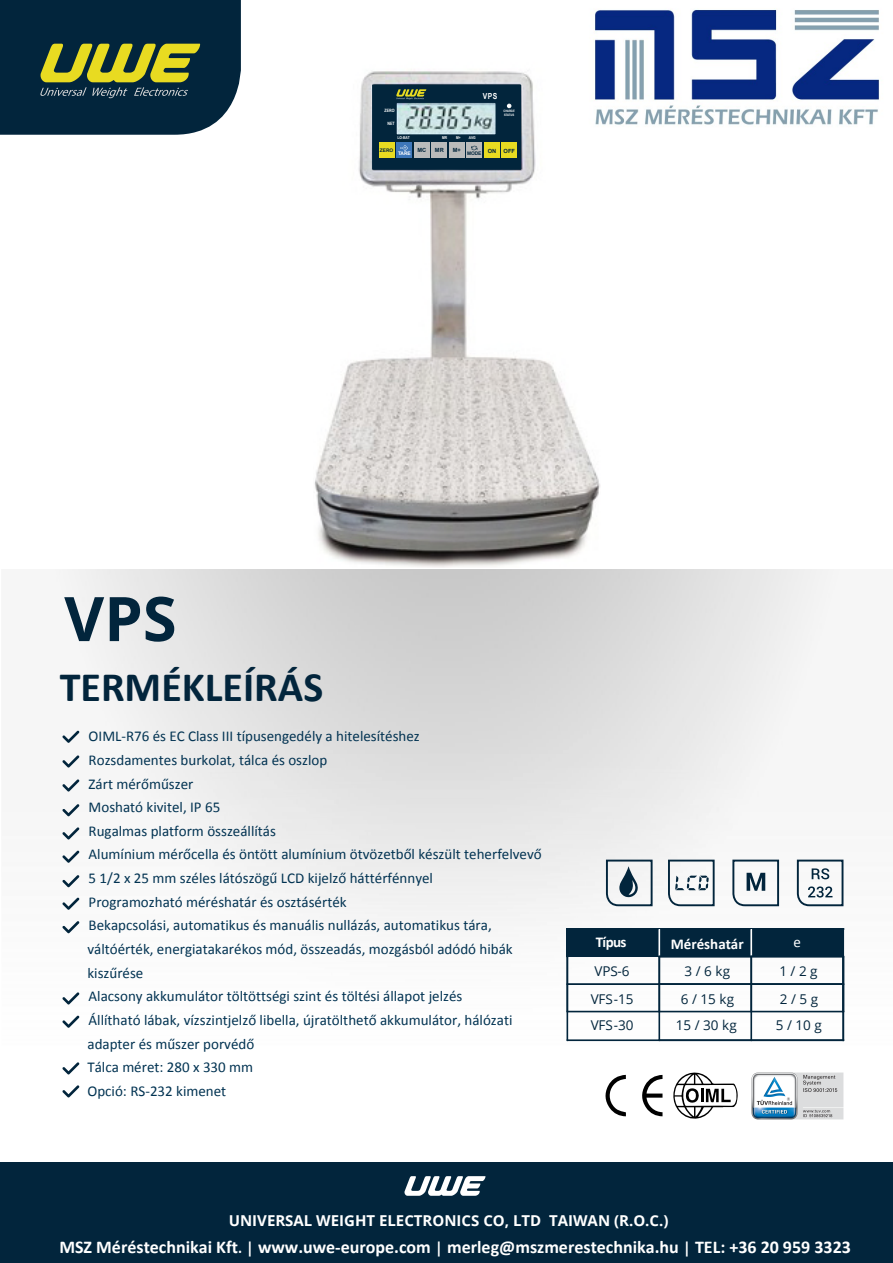
<style>
.page{position:relative;width:893px;height:1263px;background:#fff}
.page>*{position:absolute;margin:0;border:0;box-sizing:border-box;transform-origin:0 0}
.t1{font:700 61.5px "Open Sans";color:#02253c}
.t2{font:700 42px "Calibri";color:#02253c}
.t3{font:700 18px "Calibri";color:#fff}
.t4{font:15px/23.7px "Calibri";color:#023352}
.t5{font:700 15px "Open Sans";color:#fff}
.t6{font:700 15px "Calibri";color:#fff}
.t7{font:15px "Calibri";color:#fff}
.t8{font:13.5px "Open Sans";color:#02253c}
.t9{font:700 8.25px "Arial Narrow";color:#fff}
.t10{font:700 5.7px "Arial";color:#02253c}
.t11{font:700 4.8px "Arial";letter-spacing:-.01em;color:#02253c}
.t12{font:700 4.8px "Arial";color:#fff}
.t13{font:700 4.5px "Arial Narrow";color:#fff}
.t14{font:700 4.05px "Arial Narrow";color:#fff}
.t15{font:700 3.9px "Arial Narrow";color:#fff}
.t16{font:700 3.15px/4.2px "Arial Narrow";color:#fff}
.s1{font-size:15px}
.s2{font-family:"Open Sans";font-size:15px}
.s3{font-style:inherit}
</style>
<div class="page">
<img style="left:1px;top:569px;width:892px;height:594px">
<div style="left:0;top:1163px;width:893px;height:100px;background:#02253c"></div>
<svg style="left:0;top:0;width:241px;height:135px;background:#25413f"></svg>
<svg style="left:641px;top:1075px;width:21px;height:41px"></svg>
<svg style="left:604px;top:1075px;width:22px;height:41px"></svg>
<svg style="left:671px;top:1069px;width:67px;height:50px"></svg>
<img style="left:751px;top:1073px;width:93px;height:46px">
<svg style="left:605px;top:859px;width:48px;height:48px"></svg>
<svg style="left:667px;top:859px;width:49px;height:48px"></svg>
<svg style="left:731px;top:859px;width:49px;height:48px"></svg>
<svg style="left:796px;top:859px;width:48px;height:48px"></svg>
<svg style="left:62px;top:731px;width:17px;height:12px"></svg>
<svg style="left:62px;top:755px;width:17px;height:12px"></svg>
<svg style="left:62px;top:779px;width:17px;height:12px"></svg>
<svg style="left:62px;top:804px;width:17px;height:12px"></svg>
<svg style="left:62px;top:827px;width:17px;height:12px"></svg>
<svg style="left:62px;top:850px;width:17px;height:13px"></svg>
<svg style="left:62px;top:921px;width:17px;height:12px"></svg>
<svg style="left:62px;top:875px;width:17px;height:12px"></svg>
<svg style="left:62px;top:897px;width:17px;height:13px"></svg>
<svg style="left:62px;top:992px;width:17px;height:12px"></svg>
<svg style="left:62px;top:1015px;width:17px;height:13px"></svg>
<svg style="left:62px;top:1062px;width:17px;height:12px"></svg>
<svg style="left:62px;top:1085px;width:17px;height:12px"></svg>
<div style="left:567px;top:928px;width:277px;height:28px;background:#02253c"></div>
<hr style="left:659px;top:1011px;width:92px;height:1px;background:#02253c">
<hr style="left:751px;top:1011px;width:92px;height:1px;background:#02253c">
<svg style="left:568px;top:928px;width:92px;height:84px"></svg>
<svg style="left:751px;top:928px;width:1px;height:28px"></svg>
<hr style="left:659px;top:956px;width:184px;height:1px;background:#02253c">
<div style="left:659px;top:983px;width:184px;height:2px;background:#02253c;border:1px solid #02253c"></div>
<hr style="left:567px;top:956px;width:1px;height:84px;background:#02253c">
<hr style="left:659px;top:956px;width:1px;height:84px;background:#02253c">
<hr style="left:751px;top:956px;width:1px;height:84px;background:#02253c">
<div style="left:842px;top:956px;width:2px;height:84px;background:#02253c;border:1px solid #02253c"></div>
<div style="left:567px;top:1039px;width:92px;height:2px;background:#02253c;border:1px solid #02253c"></div>
<hr style="left:843px;top:956px;width:1px;height:84px;background:#02253c">
<div style="left:659px;top:1039px;width:184px;height:2px;background:#02253c;border:1px solid #02253c"></div>
<img style="left:314px;top:71px;width:286px;height:497px">
<svg style="left:372px;top:84px;width:149px;height:86px;background:#4e686a"></svg>
<img style="left:581px;top:9px;width:298px;height:125px">
<svg style="left:404px;top:1176px;width:81px;height:20px"></svg>
<p class="t13" style="left:385px;top:107px;width:12px">ZERO</p>
<p class="t13" style="left:387px;top:120px;width:9px">NET</p>
<p class="t9" style="left:483px;top:89px;width:16px">VPS</p>
<p class="t16" style="left:503px;top:109px;width:13px">CHARGE<br>STATUS</p>
<p class="t14" style="left:398px;top:135px;width:14px">LO-BAT</p>
<p class="t14" style="left:456px;top:135px;width:6px">M+</p>
<p class="t14" style="left:442px;top:135px;width:7px">MR</p>
<p class="t15" style="left:469px;top:135px;width:8px">AVG</p>
<p class="t11" style="left:380px;top:147px;width:15px">ZERO</p>
<p class="t10" style="left:417px;top:146px;width:10px">MC</p>
<p class="t10" style="left:453px;top:146px;width:10px">M+</p>
<p class="t10" style="left:435px;top:146px;width:10px">MR</p>
<p class="t10" style="left:488px;top:147px;width:10px">ON</p>
<p class="t10" style="left:504px;top:147px;width:13px">OFF</p>
<p class="t12" style="left:398px;top:150px;width:14px">TARE</p>
<p class="t11" style="left:467px;top:150px;width:16px">MODE</p>
<h1 class="t1" style="left:64px;top:575px;width:114px">VPS</h1>
<h2 class="t2" style="left:60px;top:661px;width:265px">TERMÉKLEÍRÁS</h2>
<p class="t4" style="left:87px;top:724px;width:456px">OIML-R76 és EC Class III típusengedély a hitelesítéshez<br>Rozsdamentes burkolat, tálca és oszlop<br>Zárt mérőműszer<br>Mosható kivitel, IP 65<br>Rugalmas platform összeállítás<br>Alumínium mérőcella és öntött alumínium ötvözetből készült teherfelvevő 5 1/2 x 25 mm széles látószögű LCD kijelző háttérfénnyel<br>Programozható méréshatár és osztásérték<br>Bekapcsolási, automatikus és manuális nullázás, automatikus tára, váltóérték, energiatakarékos mód, összeadás, mozgásból adódó hibák kiszűrése<br>Alacsony akkumulátor töltöttségi szint és töltési állapot jelzés<br>Állítható lábak, vízszintjelző libella, újratölthető akkumulátor, hálózati adapter és műszer porvédő<br>Tálca méret: 280 x 330 mm<br>Opció: RS-232 kimenet</p>
<p class="t6" style="left:596px;top:932px;width:32px">Típus</p>
<p class="t6" style="left:671px;top:934px;width:74px">Méréshatár</p>
<p class="t7" style="left:793px;top:933px;width:9px">e</p>
<p class="t8" style="left:594px;top:962px;width:37px">VPS-6</p>
<p class="t8" style="left:685px;top:962px;width:47px">3 / 6 kg</p>
<p class="t8" style="left:779px;top:962px;width:40px">1 / 2 g</p>
<p class="t8" style="left:591px;top:990px;width:44px">VFS-15</p>
<p class="t8" style="left:681px;top:990px;width:55px">6 / 15 kg</p>
<p class="t8" style="left:780px;top:989px;width:40px">2 / 5 g</p>
<p class="t8" style="left:591px;top:1016px;width:44px">VFS-30</p>
<p class="t8" style="left:676px;top:1016px;width:63px">15 / 30 kg</p>
<p class="t8" style="left:776px;top:1016px;width:48px">5 / 10 g</p>
<p class="t5" style="left:229px;top:1209px;width:441px">UNIVERSAL WEIGHT ELECTRONICS CO, LTD TAIWAN (R.O.C.)</p>
<p class="t3" style="left:59px;top:1235px;width:793px">MSZ Méréstechnikai Kft<span class="s1">.</span> <span class="s2">|</span> www.uwe-europe.com <span class="s2">|</span> merleg@mszmerestechnika.hu <span class="s2">|</span> <span class="s3">TEL: +36 20 959 3323</span></p>
</div>
